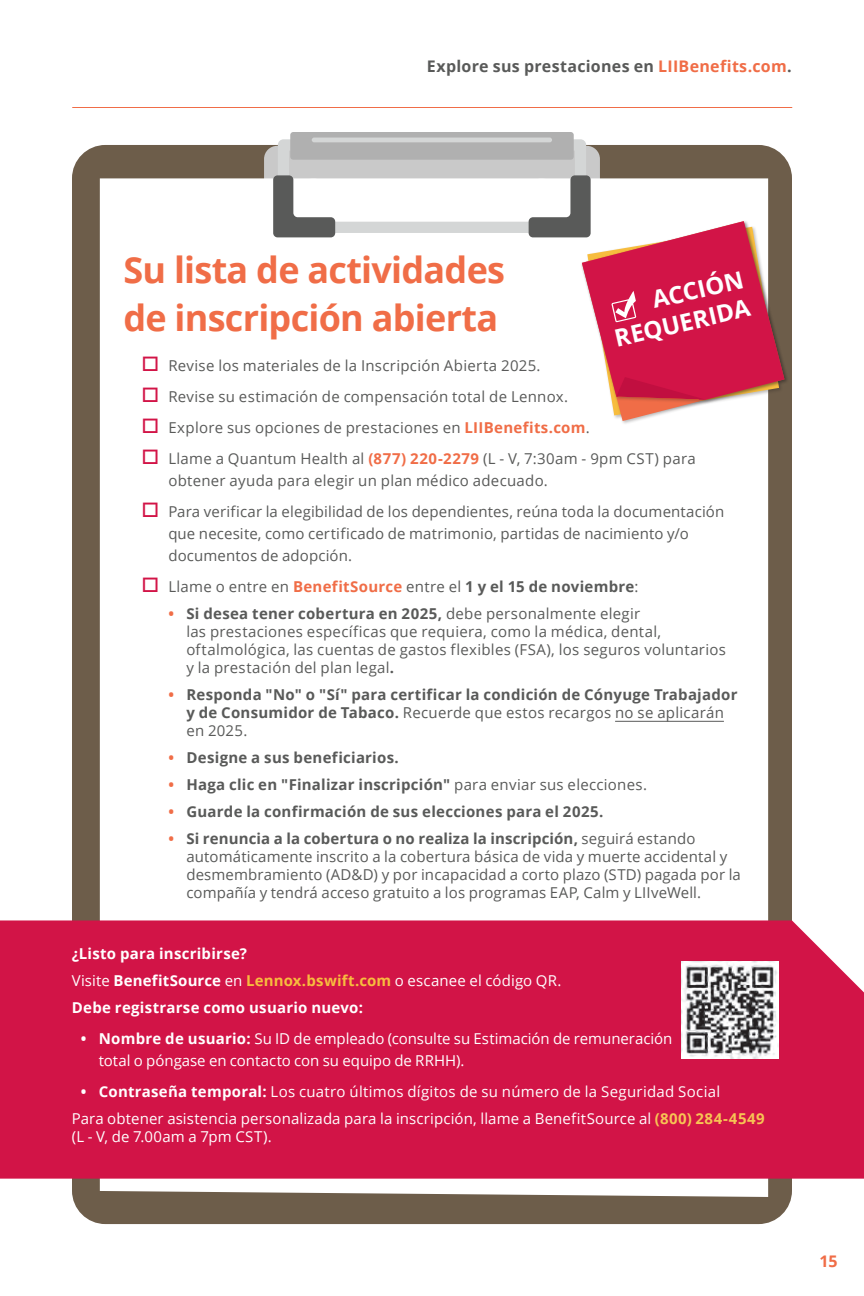
<style>
.page{position:relative;width:864px;height:1296px;background:#fff}
.page>*{position:absolute;margin:0;border:0;box-sizing:border-box;transform-origin:0 0}
.t1{font:700 36px/48px "Open Sans";letter-spacing:-.02em;color:#f06d47}
.t2{font:700 24px/28.8px "Open Sans";color:#fff;text-align:right}
.t3{font:700 16px "Open Sans";letter-spacing:.015em;color:#595a59}
.t4{font:700 16px "Open Sans";color:#f06d47}
.t5{font:15px/18px "Open Sans";letter-spacing:.015em;color:#595a59}
.t6{font:15px/22px "Open Sans";letter-spacing:.005em;color:#fff}
.t7{font:700 15px/18px "Open Sans";letter-spacing:.015em;color:#595a59}
.t8{font:700 15px/27px "Open Sans";letter-spacing:.015em;color:#fff}
.s1{color:#f06d47}
.s2{font-weight:700;color:#f06d47}
.s3{font-weight:700}
.s4{font-weight:400}
.s5{color:#f7bd3e}
.s6{font-weight:700;color:#f7c454}
</style>
<div class="page">
<hr style="left:72px;top:107px;width:720px;height:1px;background:#f06d47">
<div style="left:72px;top:145px;width:720px;height:1079px;background:#6d5d4a;border-radius:33px"></div>
<div style="left:100px;top:178px;width:668px;height:1019px;background:#fff"></div>
<div style="left:290px;top:132px;width:284px;height:28px;background:linear-gradient(to right,#b0b0b0,#b0b0b0);border-radius:3px"></div>
<hr style="left:312px;top:138px;width:240px;height:4px;background:#d4d6d6;border-radius:2px">
<div style="left:0;top:920px;width:864px;height:259px;background:#d21447"></div>
<img style="left:681px;top:961px;width:97px;height:97px">
<hr style="left:615px;top:721px;width:109px;height:1px;background:#595a59">
<div style="left:580px;top:220px;width:209px;height:205px;background:#231f20;opacity:.3"></div>
<svg style="left:273px;top:139px;width:512px;height:282px"></svg>
<svg style="left:143px;top:357px;width:15px;height:14px"></svg>
<svg style="left:143px;top:388px;width:15px;height:14px"></svg>
<svg style="left:143px;top:419px;width:15px;height:14px"></svg>
<svg style="left:143px;top:450px;width:15px;height:14px"></svg>
<svg style="left:143px;top:503px;width:15px;height:14px"></svg>
<svg style="left:143px;top:578px;width:15px;height:14px"></svg>
<p class="t3" style="left:427px;top:55px;width:366px">Explore sus prestaciones en <span class="s1">LIIBenefits.com</span>.</p>
<h1 class="t1" style="left:123px;top:245px;width:383px">Su lista de actividades de inscripción abierta</h1>
<p class="t5" style="left:168px;top:350px;width:529px;line-height:31px">Revise los materiales de la Inscripción Abierta 2025.<br>Revise su estimación de compensación total de Lennox.<br>Explore sus opciones de prestaciones en <span class="s2">LIIBenefits.com</span>.<br>Llame a Quantum Health al <span class="s2">(877) 220-2279</span> (L - V, 7:30am - 9pm CST) para</p>
<p class="t5" style="left:168px;top:465px;width:557px;line-height:31px">obtener ayuda para elegir un plan médico adecuado.<br>Para verificar la elegibilidad de los dependientes, reúna toda la documentación</p>
<p class="t5" style="left:168px;top:522px;width:522px;line-height:22px">que necesite, como certificado de matrimonio, partidas de nacimiento y/o documentos de adopción.</p>
<p class="t5" style="left:168px;top:577px;width:472px">Llame o entre en <span class="s2">BenefitSource</span> entre el <span class="s3">1 y el 15 de noviembre</span>:</p>
<p class="t5" style="left:186px;top:604px;width:541px;text-indent:-18px"><span class="s2">•</span> <span class="s3">Si desea tener cobertura en 2025,</span> debe personalmente elegir<br>las prestaciones específicas que requiera, como la médica, dental, oftalmológica, las cuentas de gastos flexibles (FSA), los seguros voluntarios y la prestación del plan legal<span class="s3">.</span></p>
<p class="t7" style="left:186px;top:685px;width:553px;text-indent:-18px"><span class="s1">•</span> Responda "No" o "Sí" para certificar la condición de Cónyuge Trabajador y de Consumidor de Tabaco. <span class="s4">Recuerde que estos recargos no se aplicarán en 2025.</span></p>
<p class="t7" style="left:168px;top:748px;width:232px"><span class="s1">•</span> Designe a sus beneficiarios.</p>
<p class="t7" style="left:168px;top:775px;width:480px"><span class="s1">•</span> Haga clic en "Finalizar inscripción" <span class="s4">para enviar sus elecciones.</span></p>
<p class="t7" style="left:168px;top:802px;width:437px"><span class="s1">•</span> Guarde la confirmación de sus elecciones para el 2025.</p>
<p class="t5" style="left:186px;top:829px;width:556px;text-indent:-18px"><span class="s2">•</span> <span class="s3">Si renuncia a la cobertura o no realiza la inscripción,</span> seguirá estando automáticamente inscrito a la cobertura básica de vida y muerte accidental y desmembramiento (AD&amp;D) y por incapacidad a corto plazo (STD) pagada por la compañía y tendrá acceso gratuito a los programas EAP, Calm y LIIveWell.</p>
<h2 class="t2" style="left:605px;top:295px;width:140px;rotate:-13deg">ACCIÓN<br>REQUERIDA</h2>
<p class="t8" style="left:72px;top:940px;width:491px">¿Listo para inscribirse?<br><span class="s4">Visite</span> BenefitSource <span class="s4">en</span> <span class="s5">Lennox.bswift.com</span> <span class="s4">o escanee el código QR.<br></span>Debe registrarse como usuario nuevo:</p>
<p class="t6" style="left:99px;top:1027px;width:575px;text-indent:-18px"><span class="s3">• Nombre de usuario:</span> Su ID de empleado (consulte su Estimación de remuneración total o póngase en contacto con su equipo de RRHH).</p>
<p class="t6" style="left:72px;top:1078px;width:694px;line-height:27px;text-indent:9px"><span class="s3">• Contraseña temporal:</span> Los cuatro últimos dígitos de su número de la Seguridad Social<br>Para obtener asistencia personalizada para la inscripción, llame a BenefitSource al <span class="s6">(800) 284-4549</span></p>
<p class="t6" style="left:72px;top:1125px;width:201px">(L - V, de 7.00am a 7pm CST).</p>
<p class="t4" style="left:819px;top:1250px;width:20px">15</p>
</div>
